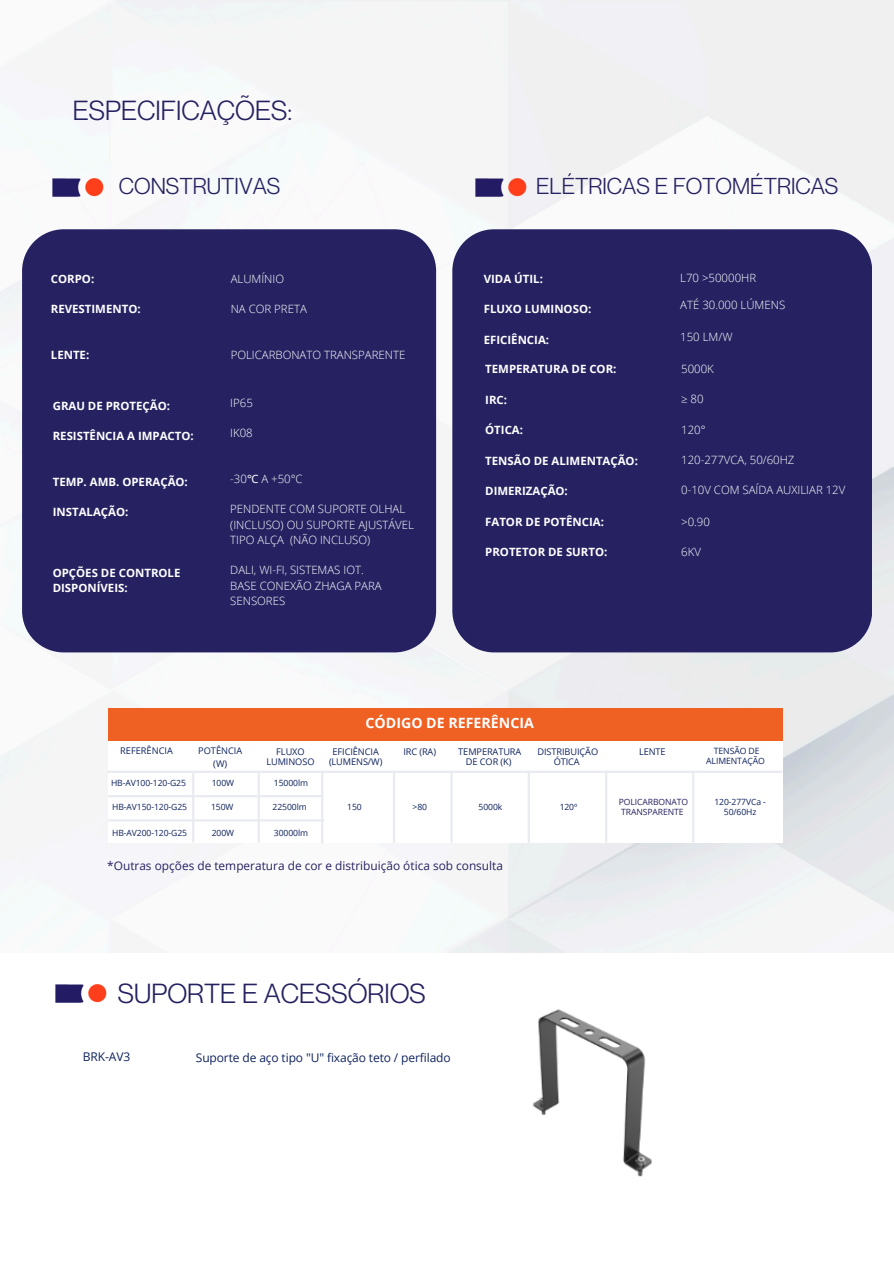
<style>
.page{position:relative;width:894px;height:1264px;background:#fff}
.page>*{position:absolute;margin:0;border:0;box-sizing:border-box;transform-origin:0 0}
.t1{font:27px "Neue Montreal";color:#262262}
.t2{font:22.5px "Neue Montreal";color:#262262}
.t3{font:700 14.25px "Open Sans";color:#fff}
.t4{font:12px "Open Sans";letter-spacing:-.01em;color:#10245e}
.t5{font:11.85px "Open Sans";color:#262262}
.t6{font:300 11.4px/15.1px "Open Sans";color:#fff}
.t7{font:700 11.4px "Open Sans";color:#fff}
.t8{font:9.15px/9.9px "Open Sans";letter-spacing:-.01em;color:#10245e;text-align:center}
.t9{font:8.7px/9.4px "Open Sans";letter-spacing:-.01em;color:#10245e;text-align:center}
.t10{font:8.55px/9.3px "Open Sans";letter-spacing:-.01em;color:#10245e;text-align:center}
.t11{font:8.55px/9.3px "Open Sans";letter-spacing:-.01em;color:#262262}
.s1{font-family:"Noto Sans";font-weight:400}
</style>
<div class="page">
<img style="left:0;top:0;width:893px;height:952px">
<div style="left:108px;top:713px;width:675px;height:129px;background:#fff"></div>
<hr style="left:107px;top:770px;width:675px;height:3px;background:#e9ebf1">
<hr style="left:108px;top:795px;width:215px;height:2px;background:#e9ebf1">
<hr style="left:108px;top:819px;width:216px;height:2px;background:#e9ebf1">
<div style="left:22px;top:229px;width:414px;height:423px;background:#262262"></div>
<div style="left:108px;top:707px;width:675px;height:33px;background:#ef6023"></div>
<div style="left:452px;top:229px;width:419px;height:423px;background:#262262"></div>
<img style="left:55px;top:984px;width:52px;height:19px">
<img style="left:33px;top:149px;width:84px;height:74px">
<img style="left:455px;top:149px;width:85px;height:74px">
<img style="left:532px;top:1009px;width:120px;height:168px">
<hr style="left:192px;top:771px;width:2px;height:71px;background:#e9ebf1">
<hr style="left:257px;top:771px;width:3px;height:71px;background:#e9ebf1">
<hr style="left:321px;top:773px;width:2px;height:70px;background:#e9ebf1">
<hr style="left:393px;top:772px;width:2px;height:70px;background:#e9ebf1">
<hr style="left:450px;top:771px;width:2px;height:71px;background:#e9ebf1">
<hr style="left:527px;top:771px;width:3px;height:71px;background:#e9ebf1">
<hr style="left:605px;top:771px;width:2px;height:71px;background:#e9ebf1">
<hr style="left:692px;top:771px;width:2px;height:71px;background:#e9ebf1">
<h6 class="t1" style="left:73px;top:94px;width:220px">ESPECIFICAÇÕES:</h6>
<h5 class="t2" style="left:119px;top:172px;width:163px">CONSTRUTIVAS</h5>
<h5 class="t7" style="left:51px;top:271px;width:45px">CORPO:</h5>
<h5 class="t7" style="left:51px;top:301px;width:91px">REVESTIMENTO:</h5>
<h5 class="t7" style="left:51px;top:347px;width:40px">LENTE:</h5>
<h5 class="t7" style="left:53px;top:397px;width:119px">GRAU DE PROTEÇÃO:</h5>
<p class="t7" style="left:53px;top:428px;width:142px">RESISTÊNCIA A IMPACTO:</p>
<h2 class="t7" style="left:53px;top:473px;width:137px">TEMP. AMB. OPERAÇÃO:</h2>
<h4 class="t7" style="left:53px;top:504px;width:77px">INSTALAÇÃO:</h4>
<h4 class="t7" style="left:53px;top:565px;width:129px">OPÇÕES DE CONTROLE</h4>
<h4 class="t7" style="left:53px;top:580px;width:76px">DISPONÍVEIS:</h4>
<h5 class="t6" style="left:230px;top:271px;width:55px">ALUMÍNIO</h5>
<h5 class="t6" style="left:230px;top:301px;width:78px">NA COR PRETA</h5>
<p class="t6" style="left:230px;top:347px;width:176px">POLICARBONATO TRANSPARENTE</p>
<h5 class="t6" style="left:230px;top:395px;width:24px">IP65</h5>
<h5 class="t6" style="left:230px;top:425px;width:24px">IK08</h5>
<h5 class="t6" style="left:230px;top:471px;width:74px">-30<span class="s1">℃</span> A +50°C</h5>
<h5 class="t6" style="left:230px;top:501px;width:185px">PENDENTE COM SUPORTE OLHAL (INCLUSO) OU SUPORTE AJUSTÁVEL<br>TIPO ALÇA (NÃO INCLUSO)</h5>
<h5 class="t6" style="left:230px;top:562px;width:153px">DALI, WI-FI, SISTEMAS IOT.<br>BASE CONEXÃO ZHAGA PARA<br>SENSORES</h5>
<h5 class="t2" style="left:536px;top:172px;width:303px">ELÉTRICAS E FOTOMÉTRICAS</h5>
<h4 class="t7" style="left:483px;top:271px;width:61px">VIDA ÚTIL:</h4>
<h4 class="t7" style="left:483px;top:301px;width:109px">FLUXO LUMINOSO:</h4>
<h4 class="t7" style="left:483px;top:331px;width:67px">EFICIÊNCIA:</h4>
<h4 class="t7" style="left:485px;top:361px;width:133px">TEMPERATURA DE COR:</h4>
<h4 class="t7" style="left:485px;top:391px;width:23px">IRC:</h4>
<h4 class="t7" style="left:485px;top:422px;width:39px">ÓTICA:</h4>
<h4 class="t7" style="left:485px;top:452px;width:154px">TENSÃO DE ALIMENTAÇÃO:</h4>
<h5 class="t7" style="left:485px;top:483px;width:84px">DIMERIZAÇÃO:</h5>
<h5 class="t7" style="left:485px;top:513px;width:120px">FATOR DE POTÊNCIA:</h5>
<h3 class="t7" style="left:485px;top:544px;width:124px">PROTETOR DE SURTO:</h3>
<h3 class="t6" style="left:680px;top:270px;width:77px">L70 &gt;50000HR</h3>
<p class="t6" style="left:680px;top:297px;width:106px">ATÉ 30.000 LÚMENS</p>
<p class="t6" style="left:680px;top:329px;width:54px">150 LM/W</p>
<p class="t6" style="left:681px;top:360px;width:34px">5000K</p>
<p class="t6" style="left:681px;top:391px;width:24px">≥ 80</p>
<p class="t6" style="left:681px;top:421px;width:26px">120°</p>
<p class="t6" style="left:681px;top:452px;width:115px">120-277VCA, 50/60HZ</p>
<p class="t6" style="left:681px;top:482px;width:166px">0-10V COM SAÍDA AUXILIAR 12V</p>
<p class="t6" style="left:681px;top:513px;width:30px">&gt;0.90</p>
<p class="t6" style="left:681px;top:544px;width:21px">6KV</p>
<h4 class="t3" style="left:365px;top:712px;width:170px">CÓDIGO DE REFERÊNCIA</h4>
<p class="t8" style="left:120px;top:745px;width:54px">REFERÊNCIA</p>
<p class="t8" style="left:403px;top:746px;width:34px">IRC (RA)</p>
<p class="t8" style="left:639px;top:746px;width:28px">LENTE</p>
<p class="t10" style="left:212px;top:778px;width:24px">100W</p>
<p class="t10" style="left:211px;top:802px;width:24px">150W</p>
<p class="t10" style="left:212px;top:828px;width:24px">200W</p>
<p class="t8" style="left:198px;top:744px;width:45px;line-height:12.3px">POTÊNCIA (W)</p>
<p class="t9" style="left:706px;top:746px;width:60px">TENSÃO DE<br>ALIMENTAÇÃO</p>
<h2 class="t8" style="left:329px;top:746px;width:55px">EFICIÊNCIA (LUMENS/W)</h2>
<h4 class="t8" style="left:458px;top:746px;width:65px">TEMPERATURA<br>DE COR (K)</h4>
<h1 class="t8" style="left:266px;top:746px;width:50px">FLUXO<br>LUMINOSO</h1>
<p class="t8" style="left:537px;top:746px;width:62px">DISTRIBUIÇÃO<br>ÓTICA</p>
<p class="t10" style="left:274px;top:778px;width:36px">15000lm</p>
<p class="t10" style="left:272px;top:802px;width:36px">22500lm</p>
<p class="t10" style="left:274px;top:828px;width:36px">30000lm</p>
<h6 class="t10" style="left:111px;top:778px;width:76px">HB-AV100-120-G25</h6>
<p class="t10" style="left:347px;top:802px;width:16px">150</p>
<p class="t10" style="left:412px;top:802px;width:16px">&gt;80</p>
<p class="t10" style="left:478px;top:802px;width:25px">5000k</p>
<p class="t10" style="left:559px;top:802px;width:19px">120º</p>
<p class="t10" style="left:714px;top:797px;width:53px">120-277VCa -<br>50/60Hz</p>
<h5 class="t11" style="left:618px;top:797px;width:71px">POLICARBONATO<br>TRANSPARENTE</h5>
<p class="t10" style="left:112px;top:802px;width:76px">HB-AV150-120-G25</p>
<p class="t10" style="left:112px;top:828px;width:76px">HB-AV200-120-G25</p>
<h4 class="t5" style="left:107px;top:857px;width:397px">*Outras opções de temperatura de cor e distribuição ótica sob consulta</h4>
<h4 class="t1" style="left:118px;top:976px;width:309px">SUPORTE E ACESSÓRIOS</h4>
<p class="t4" style="left:83px;top:1047px;width:49px">BRK-AV3</p>
<h1 class="t4" style="left:196px;top:1048px;width:256px">Suporte de aço tipo "U" fixação teto / perfilado</h1>
</div>
